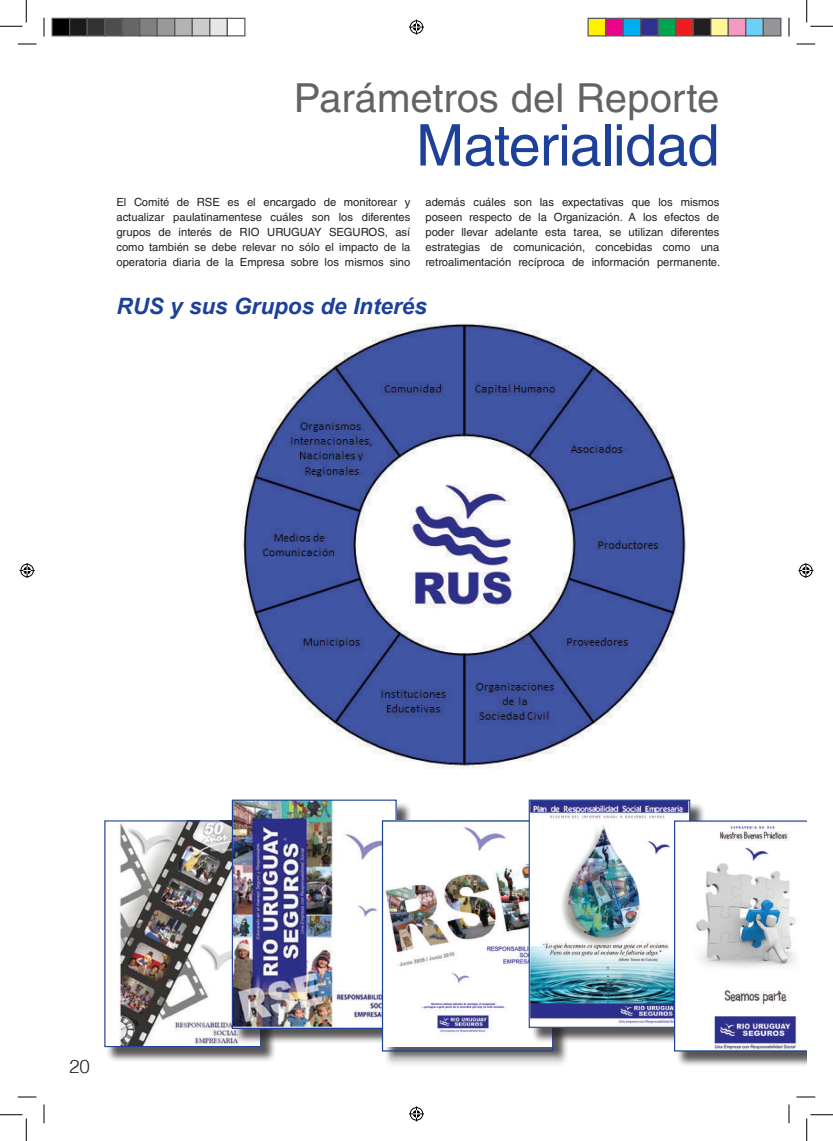
<style>
.page{position:relative;width:833px;height:1141px;background:#fff}
.page>*{position:absolute;margin:0;border:0;box-sizing:border-box;transform-origin:0 0}
.t1{font:57.5px "Helvetica LT Std";letter-spacing:-.015em;color:#1d4198}
.t2{font:40px "Helvetica LT Std";color:#636366}
.t3{font:italic 700 22.5px "Arial";color:#1d4198}
.t4{font:300 18.75px "Helvetica";color:#231f20}
.t5{font:11.25px/15px "Helvetica LT Std";color:#231f20;text-align:justify}
</style>
<div class="page">
<div style="left:106px;top:822px;width:171px;height:240px;background:#231f20;opacity:.75"></div>
<img style="left:106px;top:822px;width:127px;height:222px">
<div style="left:233px;top:801px;width:179px;height:243px;background:#231f20;opacity:.75"></div>
<img style="left:234px;top:801px;width:160px;height:225px">
<div style="left:232px;top:799px;width:164px;height:229px;border:1px solid #1d4198"></div>
<div style="left:383px;top:822px;width:185px;height:245px;background:#231f20;opacity:.75"></div>
<img style="left:383px;top:822px;width:168px;height:224px">
<div style="left:381px;top:820px;width:172px;height:231px;border:1px solid #1d4198"></div>
<div style="left:530px;top:801px;width:175px;height:242px;background:#231f20;opacity:.75"></div>
<img style="left:530px;top:801px;width:158px;height:224px">
<div style="left:528px;top:799px;width:162px;height:228px;border:1px solid #1d4198"></div>
<img style="left:241px;top:323px;width:446px;height:446px">
<div style="left:675px;top:822px;width:131px;height:245px;background:#231f20;opacity:.75"></div>
<svg style="left:673px;top:820px;width:133px;height:231px"></svg>
<svg style="left:18px;top:43px;width:18px;height:2px"></svg>
<svg style="left:796px;top:43px;width:18px;height:2px"></svg>
<svg style="left:18px;top:1096px;width:18px;height:1px"></svg>
<svg style="left:796px;top:1096px;width:18px;height:1px"></svg>
<svg style="left:43px;top:18px;width:2px;height:18px"></svg>
<svg style="left:43px;top:1104px;width:2px;height:19px"></svg>
<svg style="left:788px;top:18px;width:1px;height:18px"></svg>
<svg style="left:788px;top:1104px;width:1px;height:19px"></svg>
<svg style="left:0;top:0;width:27px;height:27px"></svg>
<svg style="left:0;top:1114px;width:27px;height:26px"></svg>
<svg style="left:806px;top:0;width:26px;height:27px"></svg>
<svg style="left:806px;top:1114px;width:26px;height:26px"></svg>
<svg style="left:409px;top:20px;width:15px;height:15px"></svg>
<svg style="left:409px;top:1106px;width:15px;height:15px"></svg>
<svg style="left:20px;top:563px;width:15px;height:15px"></svg>
<svg style="left:798px;top:563px;width:14px;height:15px"></svg>
<div style="left:52px;top:18px;width:18px;height:18px;background:#000"></div>
<div style="left:51px;top:18px;width:19px;height:18px;border:1px solid #595959"></div>
<div style="left:70px;top:18px;width:17px;height:18px;background:#1a1a1a"></div>
<div style="left:69px;top:18px;width:19px;height:18px;border:1px solid #595959"></div>
<div style="left:87px;top:18px;width:18px;height:18px;background:#333"></div>
<div style="left:86px;top:18px;width:19px;height:18px;border:1px solid #595959"></div>
<div style="left:105px;top:18px;width:17px;height:18px;background:#4d4d4d"></div>
<div style="left:104px;top:18px;width:19px;height:18px;border:1px solid #595959"></div>
<div style="left:122px;top:18px;width:18px;height:18px;background:#666"></div>
<div style="left:121px;top:18px;width:19px;height:18px;border:1px solid #595959"></div>
<div style="left:140px;top:18px;width:17px;height:18px;background:#808080"></div>
<div style="left:139px;top:18px;width:19px;height:18px;border:1px solid #595959"></div>
<div style="left:157px;top:18px;width:18px;height:18px;background:#999"></div>
<div style="left:156px;top:18px;width:19px;height:18px;border:1px solid #595959"></div>
<div style="left:175px;top:18px;width:17px;height:18px;background:#b3b3b3"></div>
<div style="left:174px;top:18px;width:19px;height:18px;border:1px solid #595959"></div>
<div style="left:192px;top:18px;width:18px;height:18px;background:#ccc"></div>
<div style="left:191px;top:18px;width:19px;height:18px;border:1px solid #595959"></div>
<div style="left:210px;top:18px;width:17px;height:18px;background:#e6e6e6"></div>
<div style="left:209px;top:18px;width:19px;height:18px;border:1px solid #595959"></div>
<div style="left:226px;top:18px;width:19px;height:18px;border:1px solid #595959"></div>
<div style="left:587px;top:18px;width:18px;height:18px;background:#fff101"></div>
<div style="left:587px;top:18px;width:19px;height:18px;border:1px solid #595959"></div>
<div style="left:605px;top:18px;width:17px;height:18px;background:#ed028c"></div>
<div style="left:604px;top:18px;width:19px;height:18px;border:1px solid #595959"></div>
<div style="left:622px;top:18px;width:18px;height:18px;background:#00aeef"></div>
<div style="left:622px;top:18px;width:19px;height:18px;border:1px solid #595959"></div>
<div style="left:640px;top:18px;width:17px;height:18px;background:#2e3092"></div>
<div style="left:639px;top:18px;width:19px;height:18px;border:1px solid #595959"></div>
<div style="left:657px;top:18px;width:18px;height:18px;background:#00a54f"></div>
<div style="left:657px;top:18px;width:19px;height:18px;border:1px solid #595959"></div>
<div style="left:675px;top:18px;width:17px;height:18px;background:#ee1d23"></div>
<div style="left:674px;top:18px;width:19px;height:18px;border:1px solid #595959"></div>
<div style="left:692px;top:18px;width:18px;height:18px;background:#231f20"></div>
<div style="left:692px;top:18px;width:19px;height:18px;border:1px solid #595959"></div>
<div style="left:710px;top:18px;width:17px;height:18px;background:#fff79a"></div>
<div style="left:709px;top:18px;width:19px;height:18px;border:1px solid #595959"></div>
<div style="left:727px;top:18px;width:18px;height:18px;background:#f499c2"></div>
<div style="left:727px;top:18px;width:19px;height:18px;border:1px solid #595959"></div>
<div style="left:745px;top:18px;width:17px;height:18px;background:#6bcff6"></div>
<div style="left:744px;top:18px;width:19px;height:18px;border:1px solid #595959"></div>
<div style="left:762px;top:18px;width:18px;height:18px;background:#939598"></div>
<div style="left:762px;top:18px;width:19px;height:18px;border:1px solid #595959"></div>
<h2 class="t2" style="left:293px;top:74px;width:427px">Parámetros del Reporte</h2>
<h1 class="t1" style="left:416px;top:112px;width:304px">Materialidad</h1>
<p class="t5" style="left:116px;top:194px;width:295px">El Comité de RSE es el encargado de monitorear y actualizar paulatinamentese cuáles son los diferentes grupos de interés de RIO URUGUAY SEGUROS, así como también se debe relevar no sólo el impacto de la operatoria diaria de la Empresa sobre los mismos sino</p>
<p class="t5" style="left:425px;top:194px;width:296px">además cuáles son las expectativas que los mismos poseen respecto de la Organización. A los efectos de poder llevar adelante esta tarea, se utilizan diferentes estrategias de comunicación, concebidas como una retroalimentación recíproca de información permanente.</p>
<h3 class="t3" style="left:116px;top:291px;width:312px">RUS y sus Grupos de Interés</h3>
<h3 class="t4" style="left:69px;top:1049px;width:22px">20</h3>
</div>
